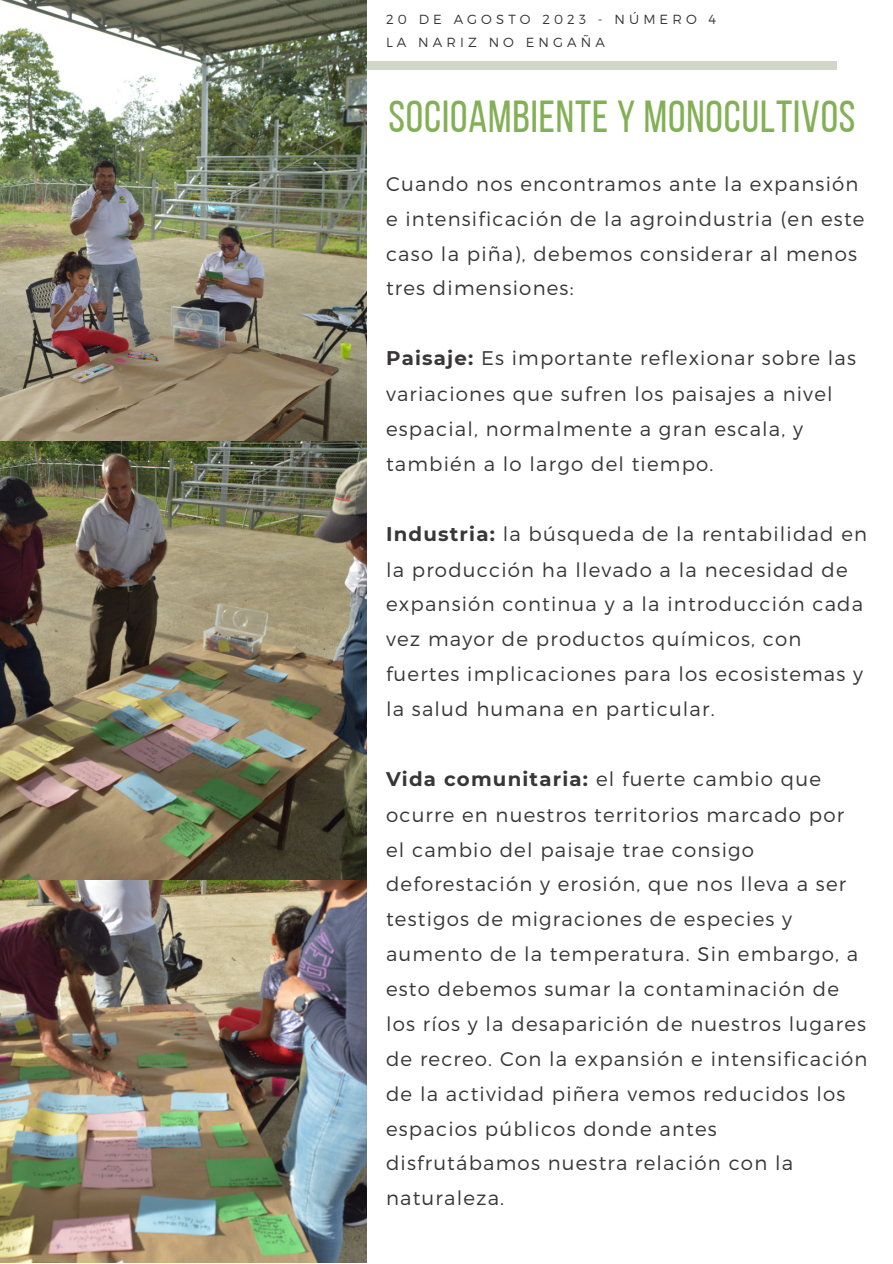
<style>
.page{position:relative;width:893px;height:1264px;background:#fff}
.page>*{position:absolute;margin:0;border:0;box-sizing:border-box;transform-origin:0 0}
.t1{font:44.7px "Bebas Neue";letter-spacing:.02em;color:#83b056}
.t2{font:300 19.8px/35px "Montserrat";letter-spacing:.06em;color:#383637}
.t3{font:300 13.2px/22.5px "Montserrat";letter-spacing:.31em;color:#383637}
.s1{font-weight:700}
</style>
<div class="page">
<div style="left:57px;top:61px;width:779px;height:9px;background:#d0d7c9"></div>
<img style="left:0;top:0;width:366px;height:1262px">
<p class="t3" style="left:386px;top:7px;width:331px">20 DE AGOSTO 2023 - NÚMERO 4<br>LA NARIZ NO ENGAÑA</p>
<p class="t1" style="left:388px;top:98px;width:468px">SOCIOAMBIENTE Y MONOCULTIVOS</p>
<p class="t2" style="left:386px;top:165px;width:480px">Cuando nos encontramos ante la expansión e intensificación de la agroindustria (en este caso la piña), debemos considerar al menos tres dimensiones:</p>
<p class="t2" style="left:386px;top:339px;width:471px"><span class="s1">Paisaje:</span> Es importante reflexionar sobre las variaciones que sufren los paisajes a nivel espacial, normalmente a gran escala, y también a lo largo del tiempo.</p>
<p class="t2" style="left:386px;top:515px;width:482px"><span class="s1">Industria:</span> la búsqueda de la rentabilidad en la producción ha llevado a la necesidad de expansión continua y a la introducción cada vez mayor de productos químicos, con fuertes implicaciones para los ecosistemas y la salud humana en particular.</p>
<p class="t2" style="left:386px;top:760px;width:483px"><span class="s1">Vida comunitaria:</span> el fuerte cambio que ocurre en nuestros territorios marcado por<br>el cambio del paisaje trae consigo deforestación y erosión, que nos lleva a ser testigos de migraciones de especies y aumento de la temperatura. Sin embargo, a esto debemos sumar la contaminación de los ríos y la desaparición de nuestros lugares de recreo. Con la expansión e intensificación de la actividad piñera vemos reducidos los espacios públicos donde antes disfrutábamos nuestra relación con la naturaleza.</p>
</div>
